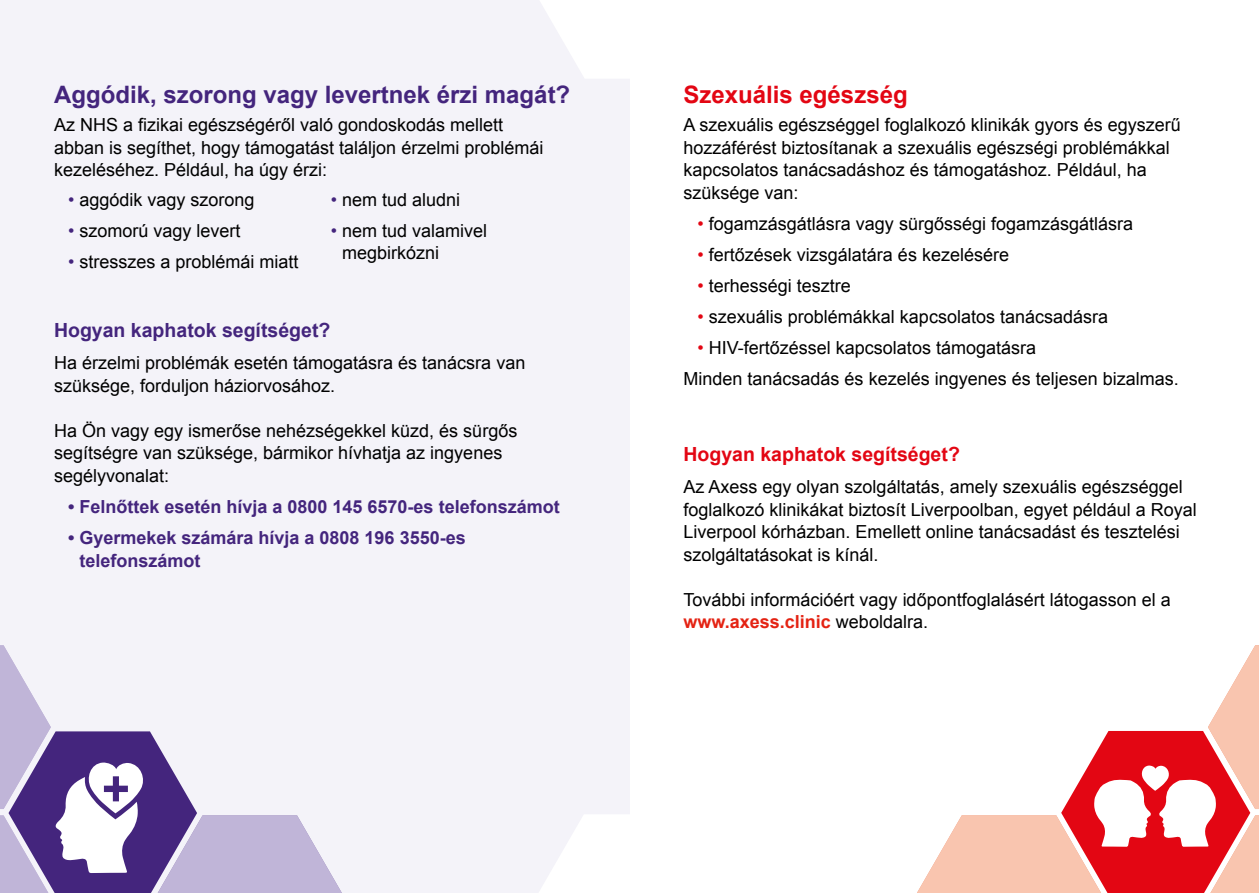
<style>
.page{position:relative;width:1259px;height:893px;background:#fff}
.page>*{position:absolute;margin:0;border:0;box-sizing:border-box;transform-origin:0 0}
.t1{font:700 24px "Arial";color:#44257d}
.t2{font:700 24px "Arial";color:#e30613}
.t3{font:700 19.5px "Arial";color:#e30613}
.t4{font:700 19.5px "Arial";color:#44257d}
.t5{font:18px/22.5px "Arial";color:#000}
.t6{font:700 18px/22.5px "Arial";color:#44257d}
.s1{color:#44257d}
.s2{color:#e30613}
.s3{font-weight:700;color:#e42313}
</style>
<div class="page">
<div style="left:0;top:0;width:629px;height:893px;background:#f4f3f9"></div>
<svg style="left:917px;top:645px;width:342px;height:248px"></svg>
<svg style="left:0;top:645px;width:342px;height:248px"></svg>
<svg style="left:539px;top:815px;width:90px;height:78px"></svg>
<svg style="left:540px;top:0;width:89px;height:78px"></svg>
<p class="t1" style="left:54px;top:78px;width:518px">Aggódik, szorong vagy levertnek érzi magát?</p>
<p class="t5" style="left:54px;top:114px;width:491px">Az NHS a fizikai egészségéről való gondoskodás mellett abban is segíthet, hogy támogatást találjon érzelmi problémái kezeléséhez. Például, ha úgy érzi:</p>
<p class="t5" style="left:68px;top:188px;width:188px"><span class="s1">•</span> aggódik vagy szorong</p>
<p class="t5" style="left:68px;top:219px;width:174px"><span class="s1">•</span> szomorú vagy levert</p>
<p class="t5" style="left:68px;top:250px;width:232px"><span class="s1">•</span> stresszes a problémái miatt</p>
<p class="t5" style="left:331px;top:188px;width:131px"><span class="s1">•</span> nem tud aludni</p>
<p class="t5" style="left:342px;top:219px;width:147px;text-indent:-11px"><span class="s1">•</span> nem tud valamivel megbirkózni</p>
<p class="t4" style="left:54px;top:318px;width:278px">Hogyan kaphatok segítséget?</p>
<p class="t5" style="left:54px;top:352px;width:473px">Ha érzelmi problémák esetén támogatásra és tanácsra van szüksége, forduljon háziorvosához.</p>
<p class="t5" style="left:54px;top:420px;width:465px">Ha Ön vagy egy ismerőse nehézségekkel küzd, és sürgős segítségre van szüksége, bármikor hívhatja az ingyenes segélyvonalat:</p>
<p class="t6" style="left:68px;top:496px;width:493px">• Felnőttek esetén hívja a 0800 145 6570-es telefonszámot</p>
<p class="t6" style="left:79px;top:527px;width:388px;text-indent:-11px">• Gyermekek számára hívja a 0808 196 3550-es telefonszámot</p>
<p class="t2" style="left:683px;top:78px;width:226px">Szexuális egészség</p>
<p class="t5" style="left:683px;top:114px;width:499px">A szexuális egészséggel foglalkozó klinikák gyors és egyszerű hozzáférést biztosítanak a szexuális egészségi problémákkal kapcsolatos tanácsadáshoz és támogatáshoz. Például, ha szüksége van:</p>
<p class="t5" style="left:697px;top:213px;width:437px"><span class="s2">•</span> fogamzásgátlásra vagy sürgősségi fogamzásgátlásra</p>
<p class="t5" style="left:697px;top:244px;width:313px"><span class="s2">•</span> fertőzések vizsgálatára és kezelésére</p>
<p class="t5" style="left:697px;top:275px;width:155px"><span class="s2">•</span> terhességi tesztre</p>
<p class="t5" style="left:697px;top:306px;width:412px"><span class="s2">•</span> szexuális problémákkal kapcsolatos tanácsadásra</p>
<p class="t5" style="left:697px;top:337px;width:340px"><span class="s2">•</span> HIV-fertőzéssel kapcsolatos támogatásra</p>
<p class="t5" style="left:683px;top:368px;width:497px">Minden tanácsadás és kezelés ingyenes és teljesen bizalmas.</p>
<p class="t3" style="left:683px;top:441px;width:278px">Hogyan kaphatok segítséget?</p>
<p class="t5" style="left:683px;top:476px;width:515px">Az Axess egy olyan szolgáltatás, amely szexuális egészséggel foglalkozó klinikákat biztosít Liverpoolban, egyet például a Royal Liverpool kórházban. Emellett online tanácsadást és tesztelési szolgáltatásokat is kínál.</p>
<p class="t5" style="left:683px;top:588px;width:489px">További információért vagy időpontfoglalásért látogasson el a <span class="s3">www.axess.clinic</span> weboldalra.</p>
</div>
